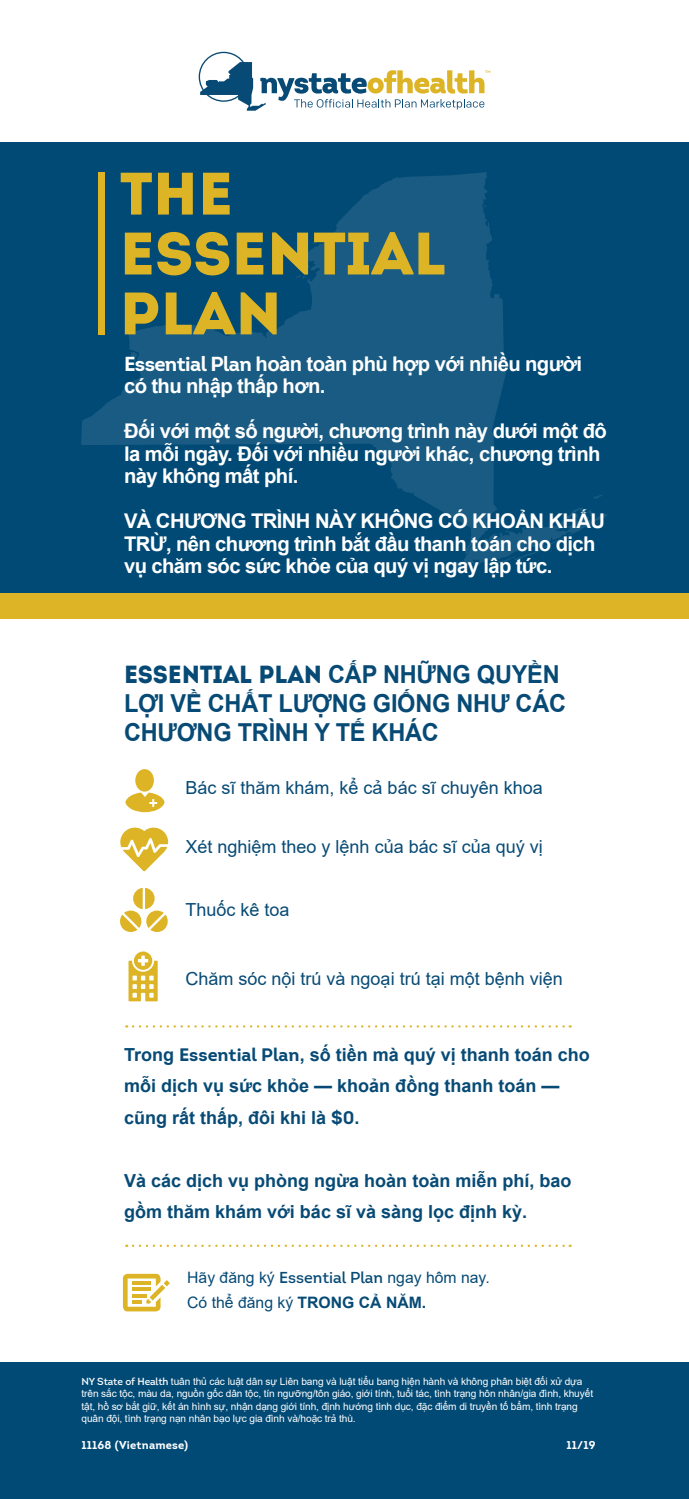
<style>
.page{position:relative;width:689px;height:1499px;background:#fff}
.page>*{position:absolute;margin:0;border:0;box-sizing:border-box;transform-origin:0 0}
.t1{font:59.85px "Intro";letter-spacing:-.01em;color:#ddb425}
.t2{font:700 24.75px/29.2px "Arial";letter-spacing:-.01em;color:#074a75;scale:.95 1}
.t3{font:700 20.25px/22.5px "Arial";letter-spacing:-.03em;color:#fff}
.t4{font:700 18px/31.5px "Arial";color:#074a75}
.t5{font:18px "Arial";color:#074a75}
.t6{font:15.75px/24.8px "Arial";color:#074a75}
.t7{font:700 11.25px "Intro";letter-spacing:.02em;color:#fff}
.t8{font:10.12px/12.2px "Arial";letter-spacing:-.01em;color:#fff}
.s1{font-family:"Intro"}
.s2{font-family:"Intro";font-weight:400}
.s3{font-weight:700}
</style>
<div class="page">
<div style="left:0;top:97px;width:688px;height:515px;background:#004a75"></div>
<svg style="left:593px;top:495px;width:9px;height:3px"></svg>
<svg style="left:450px;top:507px;width:158px;height:66px"></svg>
<svg style="left:81px;top:172px;width:425px;height:382px"></svg>
<svg style="left:312px;top:236px;width:14px;height:8px"></svg>
<svg style="left:296px;top:264px;width:13px;height:15px"></svg>
<div style="left:0;top:0;width:688px;height:142px;background:#fff"></div>
<svg style="left:199px;top:52px;width:291px;height:59px"></svg>
<div style="left:0;top:592px;width:688px;height:26px;background:#ddb425"></div>
<svg style="left:125px;top:769px;width:39px;height:43px"></svg>
<svg style="left:128px;top:951px;width:30px;height:50px"></svg>
<svg style="left:133px;top:1025px;width:437px;height:2px"></svg>
<svg style="left:133px;top:1244px;width:437px;height:2px"></svg>
<svg style="left:123px;top:1273px;width:47px;height:38px"></svg>
<div style="left:0;top:1362px;width:688px;height:136px;background:#004a75"></div>
<svg style="left:120px;top:827px;width:48px;height:44px"></svg>
<svg style="left:120px;top:888px;width:48px;height:44px"></svg>
<div style="left:98px;top:172px;width:7px;height:162px;background:#ddb425"></div>
<p class="t1" style="left:119px;top:158px;width:115px">THE</p>
<p class="t1" style="left:119px;top:218px;width:328px">ESSENTIAL</p>
<p class="t1" style="left:119px;top:277px;width:164px">PLAN</p>
<p class="t3" style="left:124px;top:353px;width:459px"><span class="s1">Essential Plan</span> hoàn toàn phù hợp với nhiều người có thu nhập thấp hơn.</p>
<p class="t3" style="left:124px;top:420px;width:484px">Đối với một số người, chương trình này dưới một đô la mỗi ngày. Đối với nhiều người khác, chương trình này không mất phí.</p>
<p class="t3" style="left:124px;top:510px;width:482px">VÀ CHƯƠNG TRÌNH NÀY KHÔNG CÓ KHOẢN KHẤU<br>TRỪ, nên chương trình bắt đầu thanh toán cho dịch vụ chăm sóc sức khỏe của quý vị ngay lập tức.</p>
<p class="t2" style="left:124px;top:659px;width:467px"><span class="s2">ESSENTIAL PLAN</span> CẤP NHỮNG QUYỀN<br>LỢI VỀ CHẤT LƯỢNG GIỐNG NHƯ CÁC<br>CHƯƠNG TRÌNH Y TẾ KHÁC</p>
<p class="t5" style="left:185px;top:775px;width:359px">Bác sĩ thăm khám, kể cả bác sĩ chuyên khoa</p>
<p class="t5" style="left:185px;top:834px;width:359px">Xét nghiệm theo y lệnh của bác sĩ của quý vị</p>
<p class="t5" style="left:185px;top:897px;width:106px">Thuốc kê toa</p>
<p class="t5" style="left:185px;top:965px;width:379px">Chăm sóc nội trú và ngoại trú tại một bệnh viện</p>
<p class="t4" style="left:124px;top:1039px;width:467px">Trong <span class="s1">Essential Plan</span>, số tiền mà quý vị thanh toán cho mỗi dịch vụ sức khỏe — khoản đồng thanh toán — cũng rất thấp, đôi khi là <span class="s1">$0</span>.</p>
<p class="t4" style="left:124px;top:1165px;width:449px">Và các dịch vụ phòng ngừa hoàn toàn miễn phí, bao gồm thăm khám với bác sĩ và sàng lọc định kỳ.</p>
<p class="t6" style="left:187px;top:1264px;width:304px">Hãy đăng ký <span class="s1">Essential Plan</span> ngay hôm nay.<br>Có thể đăng ký <span class="s3">TRONG CẢ NĂM.</span></p>
<p class="t8" style="left:81px;top:1375px;width:513px"><span class="s1">NY State of Health</span> tuân thủ các luật dân sự Liên bang và luật tiểu bang hiện hành và không phân biệt đối xử dựa trên sắc tộc, màu da, nguồn gốc dân tộc, tín ngưỡng/tôn giáo, giới tính, tuổi tác, tình trạng hôn nhân/gia đình, khuyết tật, hồ sơ bắt giữ, kết án hình sự, nhận dạng giới tính, định hướng tình dục, đặc điểm di truyền tố bẩm, tình trạng quân đội, tình trạng nạn nhân bạo lực gia đình và/hoặc trả thù.</p>
<p class="t7" style="left:81px;top:1438px;width:108px">11168 (Vietnamese)</p>
<p class="t7" style="left:566px;top:1438px;width:31px">11/19</p>
</div>
